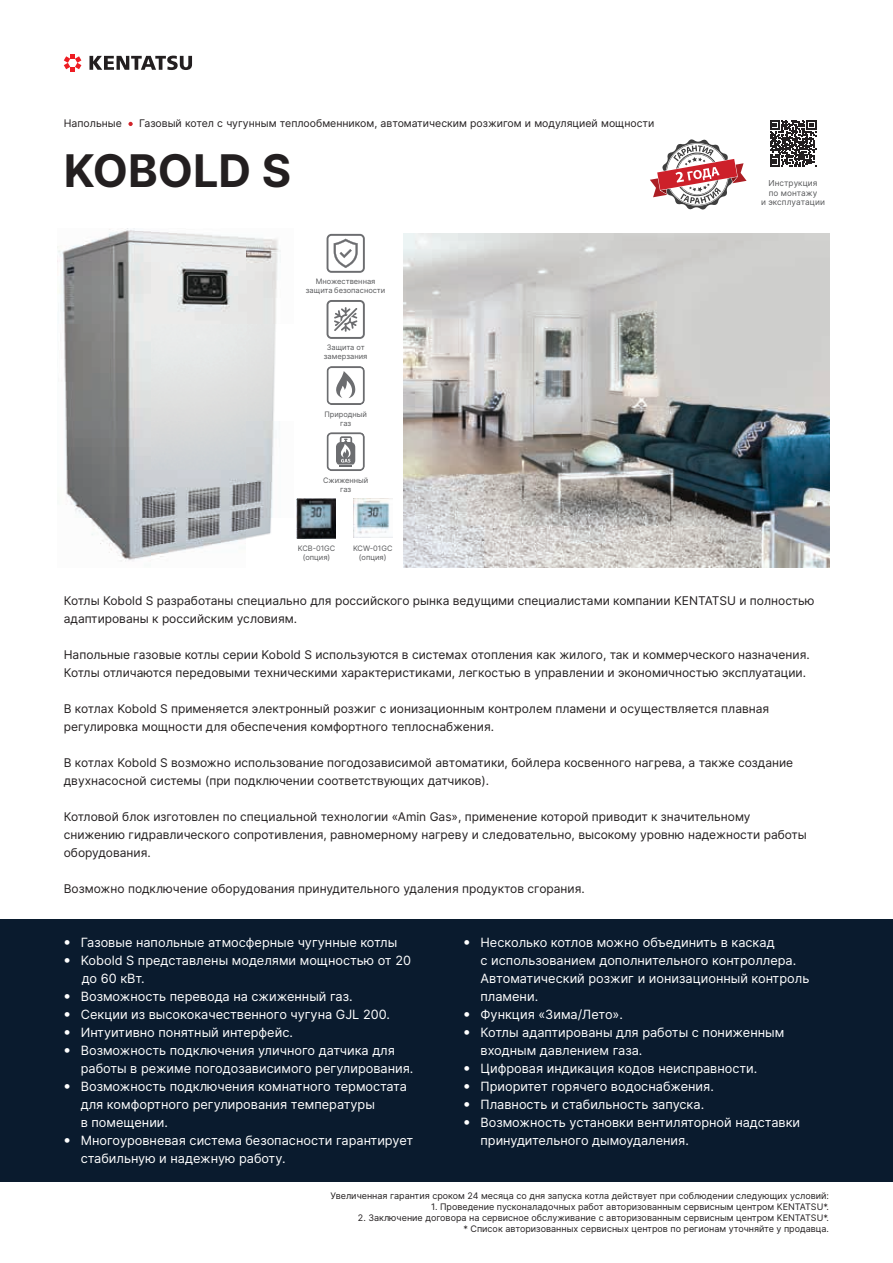
<style>
.page{position:relative;width:893px;height:1263px;background:#fff}
.page>*{position:absolute;margin:0;border:0;box-sizing:border-box;transform-origin:0 0}
.t1{font:700 45px "Inter";color:#231f20}
.t2{font:12.75px/18px "Inter";color:#fff}
.t3{font:12px/18px "Inter";color:#231f20}
.t4{font:10.5px "Inter";color:#231f20}
.t5{font:9px/10.8px "Inter";color:#231f20;text-align:right}
.t6{font:8.25px/9.4px "Inter";color:#57585a;text-align:center}
.t7{font:7.5px/9px "Inter";color:#57585a;text-align:center}
.s1{font-family:"Helios Cond C";font-weight:700}
</style>
<div class="page">
<svg style="left:81px;top:55px;width:111px;height:11px"></svg>
<svg style="left:89px;top:56px;width:103px;height:14px"></svg>
<svg style="left:64px;top:54px;width:17px;height:18px"></svg>
<div style="left:0;top:919px;width:893px;height:263px;background:#0a1b2e"></div>
<img style="left:404px;top:234px;width:425px;height:333px">
<img style="left:57px;top:228px;width:224px;height:334px">
<svg style="left:128px;top:122px;width:5px;height:4px"></svg>
<svg style="left:327px;top:234px;width:38px;height:39px"></svg>
<svg style="left:327px;top:300px;width:38px;height:39px"></svg>
<svg style="left:327px;top:366px;width:38px;height:39px"></svg>
<svg style="left:327px;top:432px;width:38px;height:39px"></svg>
<svg style="left:770px;top:120px;width:46px;height:47px"></svg>
<svg style="left:650px;top:139px;width:97px;height:71px"></svg>
<img style="left:296px;top:499px;width:39px;height:39px">
<img style="left:354px;top:499px;width:38px;height:39px">
<p class="t4" style="left:64px;top:116px;width:60px">Напольные</p>
<p class="t4" style="left:139px;top:116px;width:517px">Газовый котел с чугунным теплообменником, автоматическим розжигом и модуляцией мощности</p>
<h1 class="t1" style="left:64px;top:138px;width:229px">KOBOLD S</h1>
<p class="t7" style="left:306px;top:277px;width:81px">Множественная защита безопасности</p>
<p class="t7" style="left:324px;top:343px;width:45px">Защита от замерзания</p>
<p class="t7" style="left:324px;top:409px;width:44px">Природный газ</p>
<p class="t7" style="left:323px;top:475px;width:47px">Сжиженный газ</p>
<p class="t7" style="left:298px;top:543px;width:39px">KCB-01GC (опция)</p>
<p class="t7" style="left:353px;top:543px;width:41px">KCW-01GC (опция)</p>
<p class="t6" style="left:761px;top:178px;width:65px">Инструкция<br>по монтажу<br>и эксплуатации</p>
<p class="t3" style="left:64px;top:591px;width:752px">Котлы Kobold S разработаны специально для российского рынка ведущими специалистами компании KENTATSU и полностью адаптированы к российским условиям.</p>
<p class="t3" style="left:64px;top:645px;width:747px">Напольные газовые котлы серии Kobold S используются в системах отопления как жилого, так и коммерческого назначения.<br>Котлы отличаются передовыми техническими характеристиками, легкостью в управлении и экономичностью эксплуатации.</p>
<p class="t3" style="left:64px;top:699px;width:707px">В котлах Kobold S применяется электронный розжиг с ионизационным контролем пламени и осуществляется плавная регулировка мощности для обеспечения комфортного теплоснабжения.</p>
<p class="t3" style="left:64px;top:753px;width:731px">В котлах Kobold S возможно использование погодозависимой автоматики, бойлера косвенного нагрева, а также создание двухнасосной системы (при подключении соответствующих датчиков).</p>
<p class="t3" style="left:64px;top:807px;width:745px">Котловой блок изготовлен по специальной технологии «Amin Gas», применение которой приводит к значительному снижению гидравлического сопротивления, равномерному нагреву и следовательно, высокому уровню надежности работы оборудования.</p>
<p class="t3" style="left:64px;top:879px;width:522px">Возможно подключение оборудования принудительного удаления продуктов сгорания.</p>
<p class="t2" style="left:64px;top:933px;width:335px"><span class="s1">•</span> Газовые напольные атмосферные чугунные котлы</p>
<p class="t2" style="left:82px;top:951px;width:331px;text-indent:-18px"><span class="s1">•</span> Kobold S представлены моделями мощностью от 20 до 60 кВт.</p>
<p class="t2" style="left:64px;top:987px;width:290px"><span class="s1">•</span> Возможность перевода на сжиженный газ.</p>
<p class="t2" style="left:64px;top:1005px;width:328px"><span class="s1">•</span> Секции из высококачественного чугуна GJL 200.</p>
<p class="t2" style="left:64px;top:1023px;width:231px"><span class="s1">•</span> Интуитивно понятный интерфейс.</p>
<p class="t2" style="left:81px;top:1041px;width:334px;text-indent:-17px"><span class="s1">•</span> Возможность подключения уличного датчика для работы в режиме погодозависимого регулирования.</p>
<p class="t2" style="left:81px;top:1077px;width:328px;text-indent:-17px"><span class="s1">•</span> Возможность подключения комнатного термостата для комфортного регулирования температуры<br>в помещении.</p>
<p class="t2" style="left:81px;top:1131px;width:334px;text-indent:-17px"><span class="s1">•</span> Многоуровневая система безопасности гарантирует стабильную и надежную работу.</p>
<p class="t2" style="left:480px;top:933px;width:330px;text-indent:-17px"><span class="s1">•</span> Несколько котлов можно объединить в каскад<br>с использованием дополнительного контроллера.<br>Автоматический розжиг и ионизационный контроль пламени.</p>
<p class="t2" style="left:463px;top:1005px;width:161px"><span class="s1">•</span> Функция «Зима/Лето».</p>
<p class="t2" style="left:480px;top:1023px;width:305px;text-indent:-17px"><span class="s1">•</span> Котлы адаптированы для работы c пониженным входным давлением газа.</p>
<p class="t2" style="left:463px;top:1059px;width:295px"><span class="s1">•</span> Цифровая индикация кодов неисправности.</p>
<p class="t2" style="left:463px;top:1077px;width:252px"><span class="s1">•</span> Приоритет горячего водоснабжения.</p>
<p class="t2" style="left:463px;top:1095px;width:242px"><span class="s1">•</span> Плавность и стабильность запуска.</p>
<p class="t2" style="left:480px;top:1113px;width:321px;text-indent:-17px"><span class="s1">•</span> Возможность установки вентиляторной надставки принудительного дымоудаления.</p>
<p class="t5" style="left:330px;top:1190px;width:500px">Увеличенная гарантия сроком 24 месяца со дня запуска котла действует при соблюдении следующих условий:</p>
<p class="t5" style="left:431px;top:1201px;width:399px">1. Проведение пусконаладочных работ авторизованным сервисным центром KENTATSU*.</p>
<p class="t5" style="left:358px;top:1212px;width:473px">2. Заключение договора на сервисное обслуживание с авторизованным сервисным центром KENTATSU*. * Список авторизованных сервисных центров по регионам уточняйте у продавца.</p>
</div>
